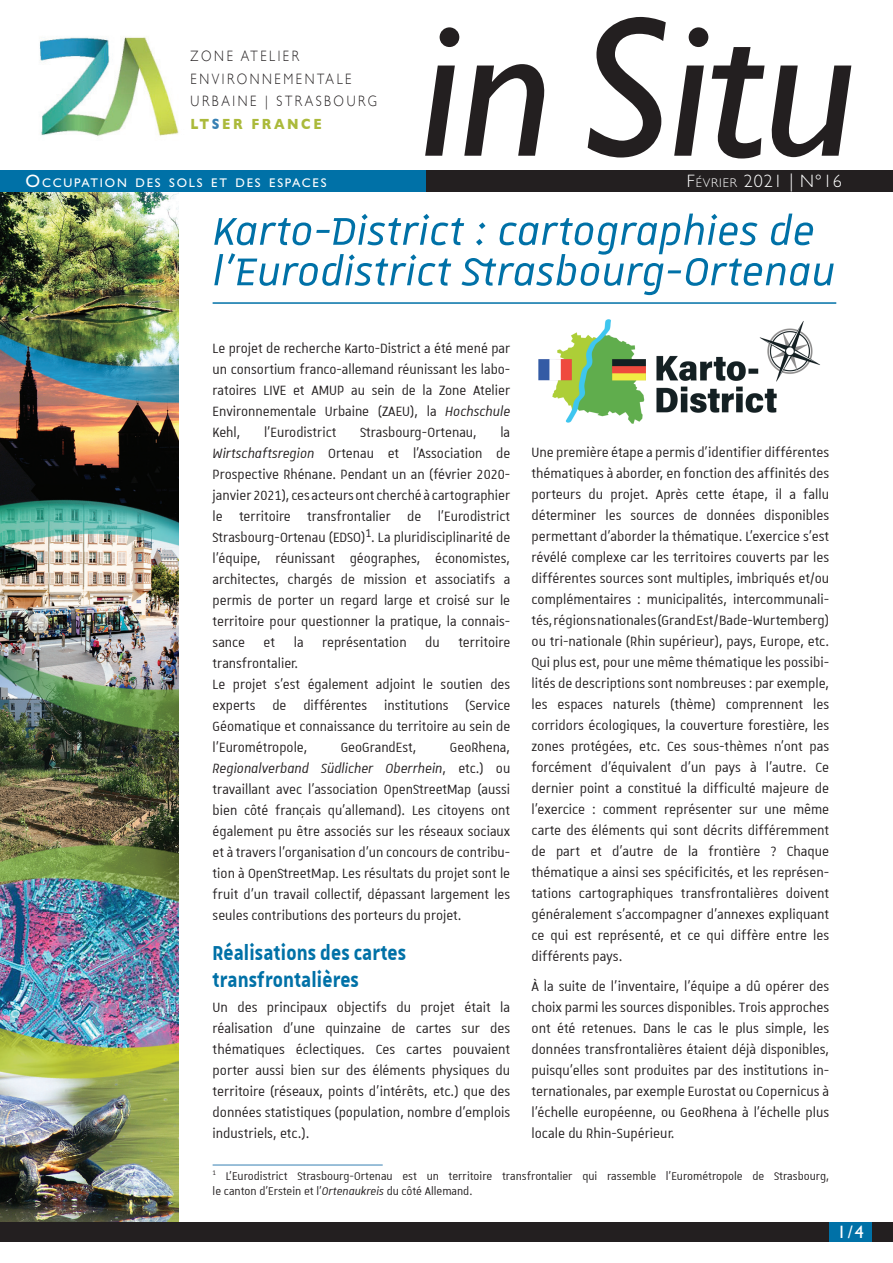
<style>
.page{position:relative;width:893px;height:1263px;background:#fff}
.page>*{position:absolute;margin:0;border:0;box-sizing:border-box;transform-origin:0 0}
.t1{font:italic 200.85px "Gill Sans Std";color:#231f20}
.t2{font:italic 52.5px/40.5px "Unistra C";color:#0071a7}
.t3{font:700 27px/27px "Unistra A";letter-spacing:.01em;color:#0071a7;scale:.84 1}
.t4{font:18px/21px "Unistra A";color:#231f20;text-align:justify;scale:.9 1}
.t5{font:18px/21px "Unistra A";color:#231f20;text-align:justify;scale:.89 1}
.t6{font:300 18px "Gill Sans Std";letter-spacing:.05em;color:#fff}
.t7{font:18px "Gill Sans Std";color:#fff}
.t8{font:15px/15px "Unistra A";color:#231f20;scale:.9 1}
.t9{font:300 15px/22.5px "Gill Sans";letter-spacing:.2em;color:#231f20;scale:.85 1}
.t10{font:12.6px "Gill Sans Std";letter-spacing:.145em;color:#fff}
.s1{font-size:12.6px}
.s2{font-style:inherit}
.s3{font-weight:700;color:#abba3b}
.s4{font-weight:700;color:#3780b3}
.s5{font-size:18px}
.s6{font-style:italic}
</style>
<div class="page">
<img style="left:0;top:191px;width:179px;height:1031px">
<img style="left:39px;top:37px;width:140px;height:100px">
<div style="left:0;top:170px;width:893px;height:21px;background:#231f20"></div>
<div style="left:0;top:170px;width:425px;height:21px;background:#0071a7"></div>
<hr style="left:213px;top:302px;width:623px;height:2px;background:#0071a7">
<div style="left:0;top:1222px;width:893px;height:20px;background:#231f20"></div>
<div style="left:829px;top:1222px;width:43px;height:20px;background:#0071a7"></div>
<img style="left:538px;top:319px;width:282px;height:105px">
<hr style="left:213px;top:1164px;width:170px;height:1px;background:#3780b3">
<h1 class="t1" style="left:421px;top:-27px;width:439px">in Situ</h1>
<p class="t6" style="left:687px;top:171px;width:157px">F<span class="s1">ÉVRIER</span> 2021 | N°16</p>
<h2 class="t2" style="left:213px;top:209px;width:624px">Karto-District : cartographies de l’Eurodistrict Strasbourg-Ortenau</h2>
<p class="t9" style="left:191px;top:45px;width:221px">ZONE ATELIER<br>ENVIRONNEMENTALE<br>URBAINE <span class="s2">| STRASBOURG<br></span><span class="s3">LT</span><span class="s4">S</span><span class="s3">ER FRANCE</span></p>
<p class="t10" style="left:26px;top:175px;width:302px"><span class="s5">O</span>CCUPATION DES SOLS ET DES ESPACES</p>
<p class="t5" style="left:213px;top:337px;width:336px">Le projet de recherche Karto-District a été mené par un consortium franco-allemand réunissant les labo&shy;ratoires LIVE et AMUP au sein de la Zone Atelier Environnementale Urbaine (ZAEU), la <span class="s6">Hochschule </span>Kehl,</p>
<p class="t5" style="left:264px;top:421px;width:83px">l’Eurodistrict</p>
<p class="t5" style="left:360px;top:421px;width:133px">Strasbourg-Ortenau,</p>
<p class="t5" style="left:213px;top:421px;width:336px;text-align:left;text-indent:288px">la <span class="s6">Wirtschaftsregion</span> Ortenau et l’Association de Prospective Rhénane. Pendant un an (février 2020- janvier 2021), ces acteurs ont cherché à cartographier le territoire transfrontalier de l’Eurodistrict Strasbourg-Ortenau (EDSO)<sup>1</sup>. La pluridisciplinarité de l’équipe, réunissant géographes, économistes, architectes, chargés de mission et associatifs a permis de porter un regard large et croisé sur le territoire pour questionner la pratique, la connais&shy;sance et la représentation du territoire transfrontalier.<br>Le projet s’est également adjoint le soutien des experts de différentes institutions (Service Géomatique et connaissance du territoire au sein de l’Eurométropole,</p>
<p class="t5" style="left:213px;top:736px;width:336px;text-indent:237px">GeoRhena, <span class="s6">Regionalverband Südlicher Oberrhein</span>, etc.) ou travaillant avec l’association OpenStreetMap (aussi bien côté français qu’allemand). Les citoyens ont également pu être associés sur les réseaux sociaux et à travers l’organisation d’un concours de contribu&shy;tion à OpenStreetMap. Les résultats du projet sont le fruit d’un travail collectif, dépassant largement les seules contributions des porteurs du projet.</p>
<h3 class="t3" style="left:213px;top:938px;width:232px">Réalisations des cartes transfrontalières</h3>
<p class="t4" style="left:213px;top:996px;width:332px">Un des principaux objectifs du projet était la réalisation d’une quinzaine de cartes sur des thématiques éclectiques. Ces cartes pouvaient porter aussi bien sur des éléments physiques du territoire (réseaux, points d’intérêts, etc.) que des données statistiques (population, nombre d’emplois industriels, etc.).</p>
<p class="t5" style="left:341px;top:736px;width:87px">GeoGrandEst,</p>
<p class="t4" style="left:531px;top:441px;width:332px">Une première étape a permis d’identifier différentes thématiques à aborder, en fonction des affinités des porteurs du projet. Après cette étape, il a fallu déterminer les sources de données disponibles permettant d’aborder la thématique. L’exercice s’est révélé complexe car les territoires couverts par les différentes sources sont multiples, imbriqués et/ou complémentaires : municipalités, intercommunali&shy;tés, régions nationales (Grand Est/ Bade-Wurtemberg) ou tri-nationale (Rhin supérieur), pays, Europe, etc.<br>Qui plus est, pour une même thématique les possibi&shy;lités de descriptions sont nombreuses : par exemple, les espaces naturels (thème) comprennent les corridors écologiques, la couverture forestière, les zones protégées, etc. Ces sous-thèmes n’ont pas forcément d’équivalent d’un pays à l’autre. Ce dernier point a constitué la difficulté majeure de l’exercice : comment représenter sur une même carte des éléments qui sont décrits différemment de part et d’autre de la frontière ? Chaque thématique a ainsi ses spécificités, et les représen&shy;tations cartographiques transfrontalières doivent généralement s’accompagner d’annexes expliquant ce qui est représenté, et ce qui diffère entre les différents pays.</p>
<p class="t4" style="left:531px;top:975px;width:332px">À la suite de l’inventaire, l’équipe a dû opérer des choix parmi les sources disponibles. Trois approches ont été retenues. Dans le cas le plus simple, les données transfrontalières étaient déjà disponibles, puisqu’elles sont produites par des institutions in&shy;ternationales, par exemple Eurostat ou Copernicus à l’échelle européenne, ou GeoRhena à l’échelle plus locale du Rhin-Supérieur.</p>
<p class="t8" style="left:213px;top:1168px;width:687px"><sup>1</sup> L’Eurodistrict Strasbourg-Ortenau est un territoire transfrontalier qui rassemble l’Eurométropole de Strasbourg, le canton d’Erstein et l’<span class="s6">Ortenaukreis</span> du côté Allemand.</p>
<p class="t7" style="left:837px;top:1221px;width:28px">1/4</p>
</div>
